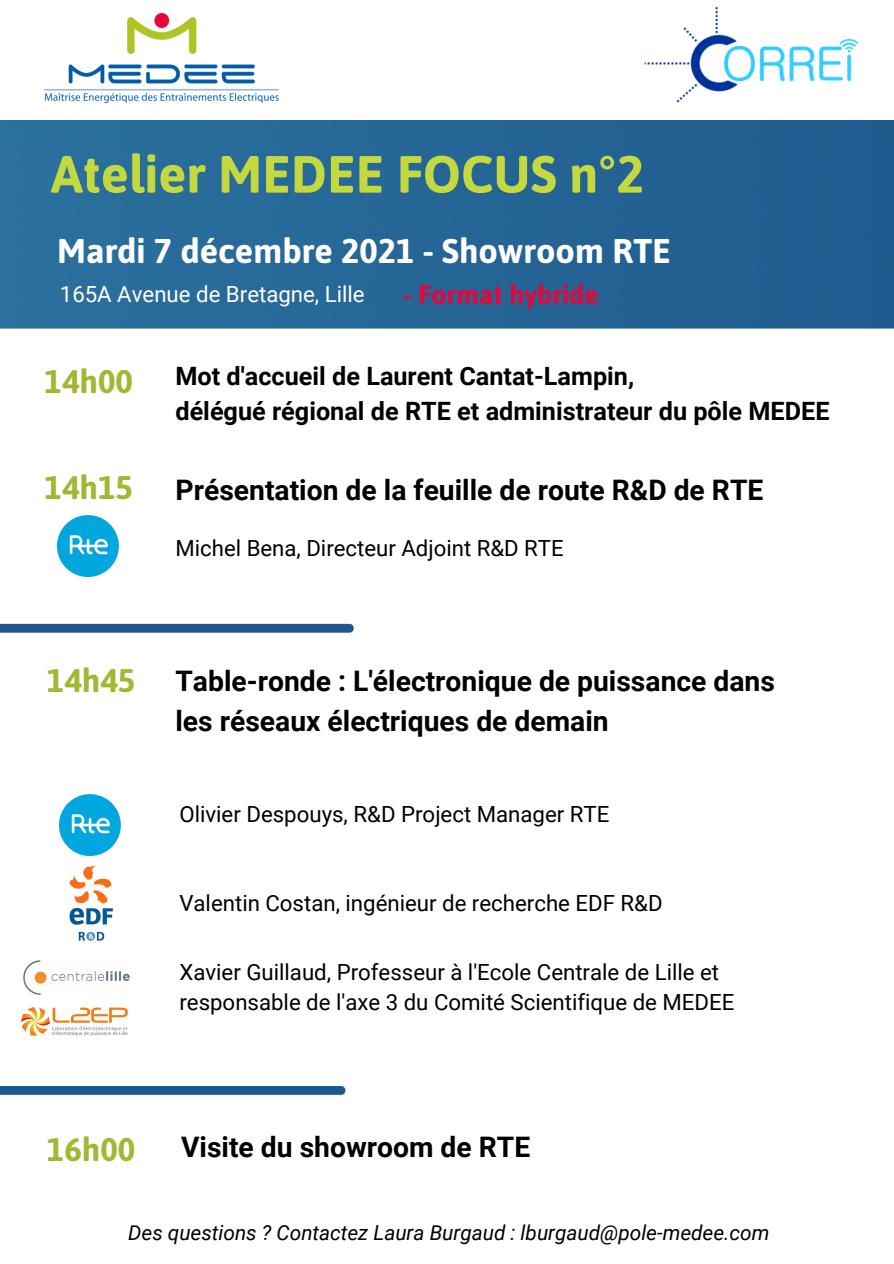
<style>
.page{position:relative;width:894px;height:1264px;background:#fff}
.page>*{position:absolute;margin:0;border:0;box-sizing:border-box;transform-origin:0 0}
.t1{font:700 52.2px "Asap";color:#c4d83f}
.t2{font:700 34.2px "Asap";color:#fff}
.t3{font:700 32.7px "Asap";color:#a5b634}
.t4{font:700 28.2px/39.5px "Roboto";color:#000}
.t5{font:700 26.7px "Asap";color:#e5063b}
.t6{font:700 25.2px "Roboto";color:#000}
.t7{font:22.2px/30.5px "Roboto";color:#000}
.t8{font:22.2px "Roboto";color:#fff}
.t9{font:italic 20.7px "Roboto";color:#000}
</style>
<div class="page">
<img style="left:644px;top:6px;width:215px;height:97px">
<img style="left:0;top:120px;width:893px;height:209px">
<img style="left:69px;top:855px;width:44px;height:86px">
<img style="left:60px;top:794px;width:61px;height:61px">
<img style="left:57px;top:516px;width:61px;height:61px">
<div style="left:0;top:624px;width:353px;height:8px;background:#1e578c"></div>
<div style="left:0;top:1086px;width:345px;height:8px;background:#1e578c"></div>
<img style="left:21px;top:1007px;width:107px;height:29px">
<img style="left:23px;top:960px;width:107px;height:35px">
<img style="left:45px;top:14px;width:234px;height:89px">
<p class="t1" style="left:51px;top:144px;width:594px">Atelier MEDEE FOCUS n°2</p>
<p class="t2" style="left:57px;top:231px;width:615px">Mardi 7 décembre 2021 - Showroom RTE</p>
<p class="t8" style="left:60px;top:281px;width:306px">165A Avenue de Bretagne, Lille</p>
<p class="t5" style="left:403px;top:279px;width:197px">- Format hybride</p>
<p class="t3" style="left:45px;top:362px;width:90px">14h00</p>
<p class="t6" style="left:175px;top:362px;width:460px">Mot d'accueil de Laurent Cantat-Lampin,</p>
<p class="t6" style="left:175px;top:397px;width:655px">délégué régional de RTE et administrateur du pôle MEDEE</p>
<p class="t3" style="left:45px;top:468px;width:90px">14h15</p>
<p class="t4" style="left:175px;top:471px;width:589px">Présentation de la feuille de route R&amp;D de RTE</p>
<p class="t7" style="left:175px;top:533px;width:389px">Michel Bena, Directeur Adjoint R&amp;D RTE</p>
<p class="t3" style="left:47px;top:662px;width:90px">14h45</p>
<p class="t4" style="left:175px;top:662px;width:601px">Table-ronde : L'électronique de puissance dans les réseaux électriques de demain</p>
<p class="t7" style="left:179px;top:799px;width:431px">Olivier Despouys, R&amp;D Project Manager RTE</p>
<p class="t7" style="left:179px;top:888px;width:484px">Valentin Costan, ingénieur de recherche EDF R&amp;D</p>
<p class="t7" style="left:179px;top:956px;width:556px">Xavier Guillaud, Professeur à l'Ecole Centrale de Lille et responsable de l'axe 3 du Comité Scientifique de MEDEE</p>
<p class="t3" style="left:47px;top:1130px;width:90px">16h00</p>
<p class="t4" style="left:181px;top:1127px;width:350px">Visite du showroom de RTE</p>
<p class="t9" style="left:128px;top:1220px;width:642px">Des questions ? Contactez Laura Burgaud : lburgaud@pole-medee.com</p>
</div>
